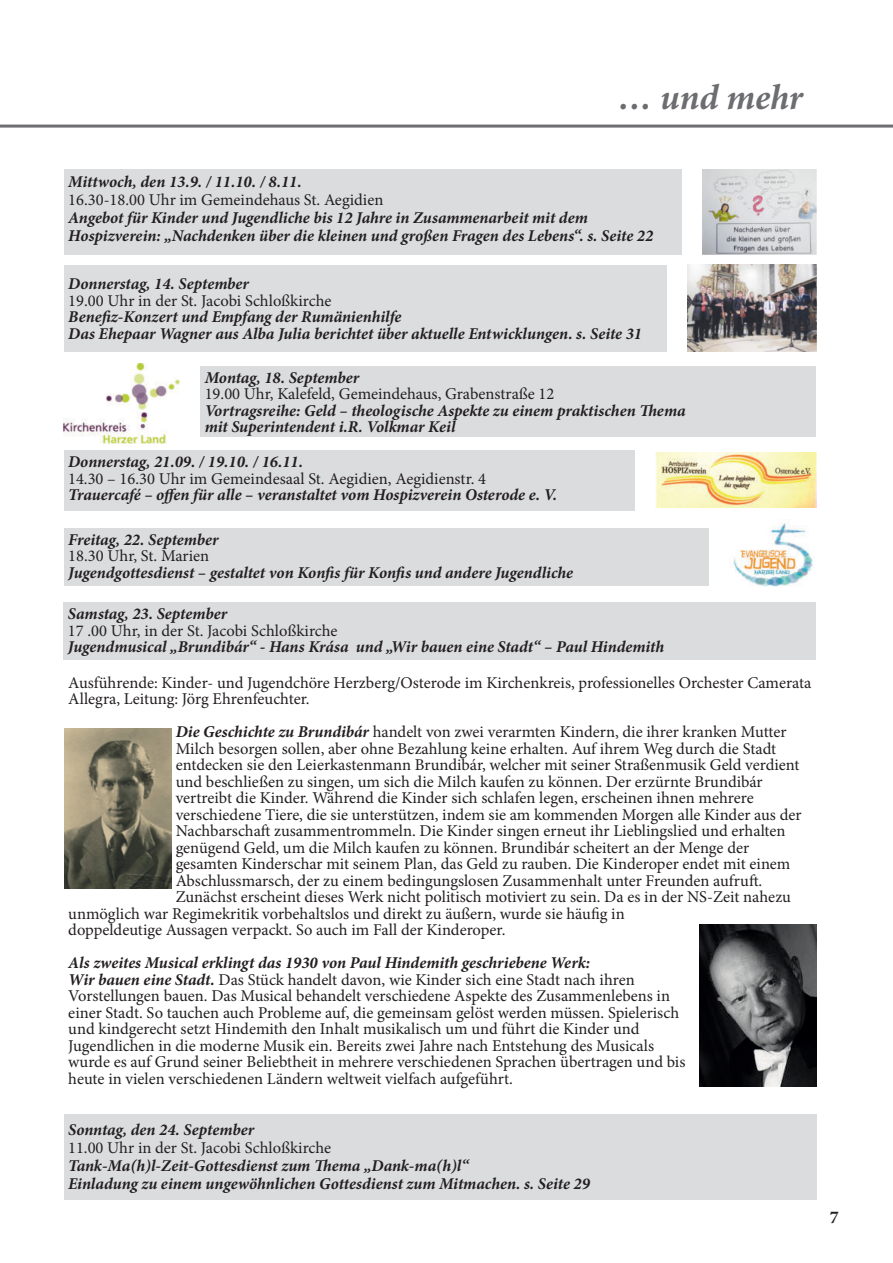
<style>
.page{position:relative;width:893px;height:1263px;background:#fff}
.page>*{position:absolute;margin:0;border:0;box-sizing:border-box;transform-origin:0 0}
.t1{font:italic 700 36px "Minion Pro";letter-spacing:-.005em;color:#6c6d70}
.t2{font:700 18px "Minion Pro";color:#231f20}
.t3{font:16.5px/16.5px "Minion Pro";color:#231f20}
.t4{font:italic 700 16.5px/18px "Minion Pro";letter-spacing:-.005em;color:#231f20}
.s1{font-weight:700;font-style:italic}
</style>
<div class="page">
<hr style="left:0;top:125px;width:893px;height:3px;background:#6d6e71">
<div style="left:64px;top:169px;width:618px;height:86px;background:#dbdcde"></div>
<img style="left:703px;top:169px;width:114px;height:86px">
<div style="left:64px;top:265px;width:602px;height:86px;background:#dcdddf"></div>
<div style="left:200px;top:367px;width:616px;height:70px;background:#dbdcde"></div>
<img style="left:64px;top:363px;width:115px;height:80px">
<div style="left:64px;top:528px;width:644px;height:58px;background:#dbdcde"></div>
<img style="left:64px;top:728px;width:107px;height:160px">
<img style="left:700px;top:924px;width:116px;height:162px">
<div style="left:64px;top:603px;width:752px;height:57px;background:#dbdcde"></div>
<div style="left:64px;top:451px;width:571px;height:60px;background:#dbdcde"></div>
<div style="left:64px;top:1114px;width:753px;height:85px;background:#dbdcde"></div>
<img style="left:733px;top:522px;width:80px;height:65px">
<img style="left:687px;top:265px;width:129px;height:86px">
<img style="left:656px;top:452px;width:160px;height:55px">
<h1 class="t1" style="left:619px;top:83px;width:185px">… und mehr</h1>
<p class="t4" style="left:68px;top:175px;width:235px">Mittwoch, den 13.9. / 11.10. / 8.11.</p>
<p class="t3" style="left:68px;top:193px;width:317px">16.30-18.00 Uhr im Gemeindehaus St. Aegidien</p>
<p class="t4" style="left:68px;top:211px;width:586px">Angebot für Kinder und Jugendliche bis 12 Jahre in Zusammenarbeit mit dem<br>Hospizverein: „Nachdenken über die kleinen und großen Fragen des Lebens“. s. Seite 22</p>
<p class="t4" style="left:68px;top:276px;width:182px">Donnerstag, 14. September</p>
<p class="t3" style="left:68px;top:294px;width:265px">19.00 Uhr in der St. Jacobi Schloßkirche</p>
<p class="t4" style="left:68px;top:310px;width:575px;line-height:16.5px">Benefiz-Konzert und Empfang der Rumänienhilfe<br>Das Ehepaar Wagner aus Alba Julia berichtet über aktuelle Entwicklungen. s. Seite 31</p>
<p class="t4" style="left:205px;top:370px;width:156px">Montag, 18. September</p>
<p class="t3" style="left:205px;top:387px;width:351px">19.00 Uhr, Kalefeld, Gemeindehaus, Grabenstraße 12</p>
<p class="t4" style="left:205px;top:403px;width:482px;line-height:16.5px">Vortragsreihe: Geld – theologische Aspekte zu einem praktischen Thema mit Superintendent i.R. Volkmar Keil</p>
<p class="t4" style="left:68px;top:454px;width:236px">Donnerstag, 21.09. / 19.10. / 16.11.</p>
<p class="t3" style="left:68px;top:472px;width:420px">14.30 – 16.30 Uhr im Gemeindesaal St. Aegidien, Aegidienstr. 4</p>
<p class="t4" style="left:68px;top:487px;width:491px">Trauercafé – offen für alle – veranstaltet vom Hospizverein Osterode e. V.</p>
<p class="t4" style="left:68px;top:532px;width:152px">Freitag, 22. September</p>
<p class="t3" style="left:68px;top:549px;width:142px">18.30 Uhr, St. Marien</p>
<p class="t4" style="left:68px;top:565px;width:506px">Jugendgottesdienst – gestaltet von Konfis für Konfis und andere Jugendliche</p>
<p class="t4" style="left:68px;top:606px;width:161px">Samstag, 23. September</p>
<p class="t3" style="left:68px;top:624px;width:271px">17 .00 Uhr, in der St. Jacobi Schloßkirche</p>
<p class="t4" style="left:68px;top:639px;width:598px">Jugendmusical „Brundibár“ - Hans Krása und „Wir bauen eine Stadt“ – Paul Hindemith</p>
<p class="t3" style="left:68px;top:676px;width:745px">Ausführende: Kinder- und Jugendchöre Herzberg/Osterode im Kirchenkreis, professionelles Orchester Camerata<br>Allegra, Leitung: Jörg Ehrenfeuchter.</p>
<p class="t3" style="left:176px;top:725px;width:612px"><span class="s1">Die Geschichte zu Brundibár</span> handelt von zwei verarmten Kindern, die ihrer kranken Mutter</p>
<p class="t3" style="left:176px;top:742px;width:602px">Milch besorgen sollen, aber ohne Bezahlung keine erhalten. Auf ihrem Weg durch die Stadt</p>
<p class="t3" style="left:176px;top:758px;width:625px">entdecken sie den Leierkastenmann Brundibár, welcher mit seiner Straßenmusik Geld verdient</p>
<p class="t3" style="left:176px;top:775px;width:589px">und beschließen zu singen, um sich die Milch kaufen zu können. Der erzürnte Brundibár</p>
<p class="t3" style="left:176px;top:791px;width:579px">vertreibt die Kinder. Während die Kinder sich schlafen legen, erscheinen ihnen mehrere</p>
<p class="t3" style="left:176px;top:808px;width:627px">verschiedene Tiere, die sie unterstützen, indem sie am kommenden Morgen alle Kinder aus der</p>
<p class="t3" style="left:176px;top:824px;width:611px">Nachbarschaft zusammentrommeln. Die Kinder singen erneut ihr Lieblingslied und erhalten</p>
<p class="t3" style="left:176px;top:841px;width:575px">genügend Geld, um die Milch kaufen zu können. Brundibár scheitert an der Menge der</p>
<p class="t3" style="left:176px;top:857px;width:616px">gesamten Kinderschar mit seinem Plan, das Geld zu rauben. Die Kinderoper endet mit einem</p>
<p class="t3" style="left:176px;top:874px;width:588px">Abschlussmarsch, der zu einem bedingungslosen Zusammenhalt unter Freunden aufruft.</p>
<p class="t3" style="left:176px;top:890px;width:617px">Zunächst erscheint dieses Werk nicht politisch motiviert zu sein. Da es in der NS-Zeit nahezu</p>
<p class="t3" style="left:68px;top:907px;width:558px">unmöglich war Regimekritik vorbehaltslos und direkt zu äußern, wurde sie häufig in</p>
<p class="t3" style="left:68px;top:923px;width:439px">doppeldeutige Aussagen verpackt. So auch im Fall der Kinderoper.</p>
<p class="t3" style="left:68px;top:956px;width:619px"><span class="s1">Als zweites Musical erklingt das 1930 von Paul Hindemith geschriebene Werk:<br>Wir bauen eine Stadt.</span> Das Stück handelt davon, wie Kinder sich eine Stadt nach ihren Vorstellungen bauen. Das Musical behandelt verschiedene Aspekte des Zusammenlebens in einer Stadt. So tauchen auch Probleme auf, die gemeinsam gelöst werden müssen. Spielerisch und kindgerecht setzt Hindemith den Inhalt musikalisch um und führt die Kinder und Jugendlichen in die moderne Musik ein. Bereits zwei Jahre nach Entstehung des Musicals wurde es auf Grund seiner Beliebtheit in mehrere verschiedenen Sprachen übertragen und bis heute in vielen verschiedenen Ländern weltweit vielfach aufgeführt.</p>
<p class="t4" style="left:68px;top:1122px;width:188px">Sonntag, den 24. September</p>
<p class="t3" style="left:68px;top:1141px;width:265px">11.00 Uhr in der St. Jacobi Schloßkirche</p>
<p class="t4" style="left:68px;top:1158px;width:523px">Tank-Ma(h)l-Zeit-Gottesdienst zum Thema „Dank-ma(h)l“<br>Einladung zu einem ungewöhnlichen Gottesdienst zum Mitmachen. s. Seite 29</p>
<p class="t2" style="left:830px;top:1206px;width:10px">7</p>
</div>
